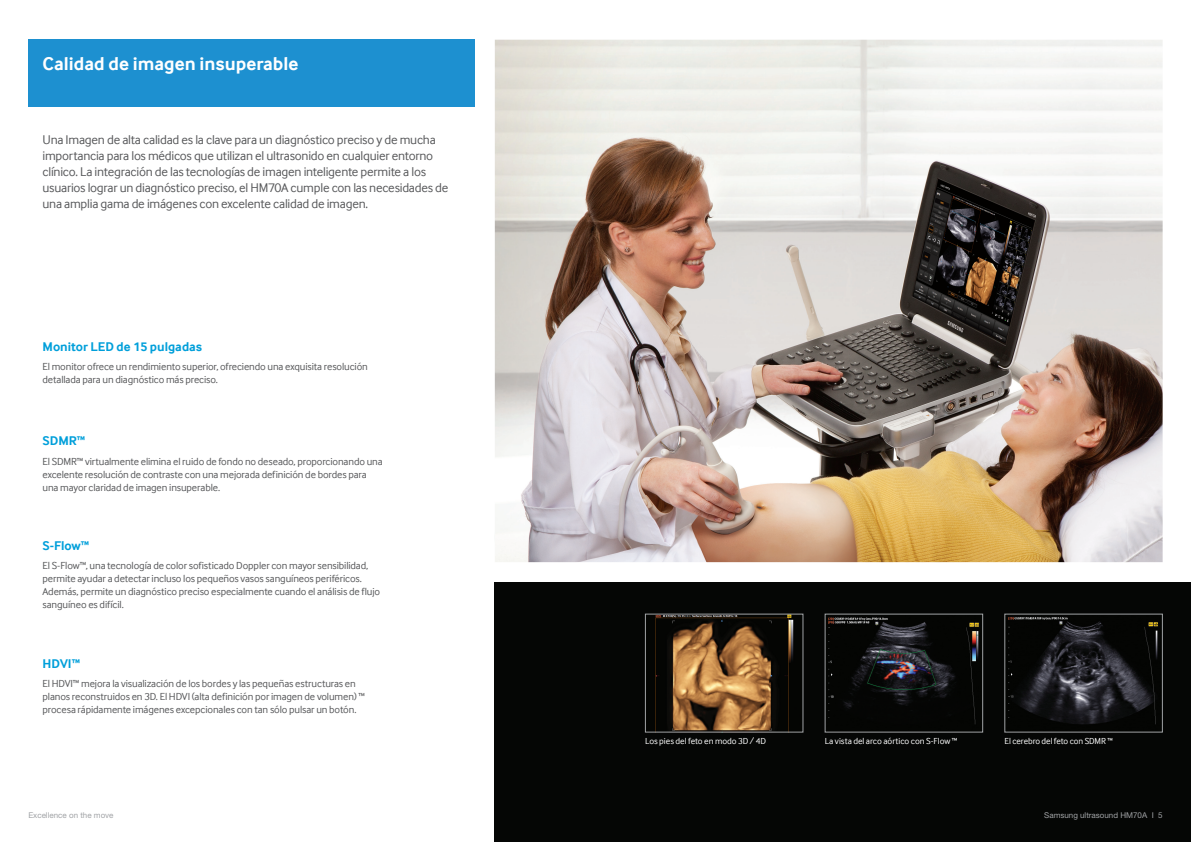
<style>
.page{position:relative;width:1191px;height:842px;background:#fff}
.page>*{position:absolute;margin:0;border:0;box-sizing:border-box;transform-origin:0 0}
.t1{font:700 19px "Samsung Inter Face";color:#fff}
.t2{font:13px/16px "Samsung Inter Face";letter-spacing:-.02em;color:#57585a}
.t3{font:700 13px "Samsung Inter Face";color:#009fda}
.t4{font:10.5px/13px "Samsung Inter Face";letter-spacing:-.01em;color:#57585a}
.t5{font:9px "Samsung Inter Face";letter-spacing:-.005em;color:#fff}
.t6{font:8px "Helvetica Neue";color:#a1a3a6}
</style>
<div class="page">
<div style="left:495px;top:582px;width:696px;height:260px;background:#050605"></div>
<img style="left:655px;top:616px;width:139px;height:114px">
<img style="left:1008px;top:617px;width:150px;height:107px">
<img style="left:828px;top:617px;width:151px;height:107px">
<img style="left:495px;top:40px;width:667px;height:522px">
<div style="left:28px;top:40px;width:447px;height:67px;background:#1d90d0"></div>
<p class="t1" style="left:43px;top:52px;width:257px">Calidad de imagen insuperable</p>
<p class="t2" style="left:43px;top:131px;width:407px">Una Imagen de alta calidad es la clave para un diagnóstico preciso y de mucha importancia para los médicos que utilizan el ultrasonido en cualquier entorno clínico. La integración de las tecnologías de imagen inteligente permite a los usuarios lograr un diagnóstico preciso, el HM70A cumple con las necesidades de una amplia gama de imágenes con excelente calidad de imagen.</p>
<p class="t3" style="left:43px;top:339px;width:161px">Monitor LED de 15 pulgadas</p>
<p class="t4" style="left:43px;top:360px;width:327px">El monitor ofrece un rendimiento superior, ofreciendo una exquisita resolución detallada para un diagnóstico más preciso.</p>
<p class="t3" style="left:43px;top:433px;width:44px">SDMR™</p>
<p class="t4" style="left:43px;top:454px;width:342px">El SDMR™ virtualmente elimina el ruido de fondo no deseado, proporcionando una excelente resolución de contraste con una mejorada definición de bordes para una mayor claridad de imagen insuperable.</p>
<p class="t3" style="left:43px;top:538px;width:48px">S-Flow™</p>
<p class="t4" style="left:43px;top:559px;width:339px">El S-Flow™, una tecnología de color sofisticado Doppler con mayor sensibilidad, permite ayudar a detectar incluso los pequeños vasos sanguíneos periféricos.<br>Además, permite un diagnóstico preciso especialmente cuando el análisis de flujo sanguíneo es difícil.</p>
<p class="t3" style="left:43px;top:656px;width:39px">HDVI™</p>
<p class="t4" style="left:43px;top:677px;width:324px">El HDVI™ mejora la visualización de los bordes y las pequeñas estructuras en planos reconstruidos en 3D. El HDVI (alta definición por imagen de volumen) ™ procesa rápidamente imágenes excepcionales con tan sólo pulsar un botón.</p>
<p class="t5" style="left:645px;top:736px;width:122px">Los pies del feto en modo 3D / 4D</p>
<p class="t5" style="left:825px;top:736px;width:134px">La vista del arco aórtico con S-Flow ™</p>
<p class="t5" style="left:1004px;top:736px;width:110px">El cerebro del feto con SDMR ™</p>
<p class="t6" style="left:28px;top:811px;width:87px">Excellence on the move</p>
<p class="t6" style="left:1044px;top:811px;width:120px">Samsung ultrasound HM70A I 5</p>
</div>
